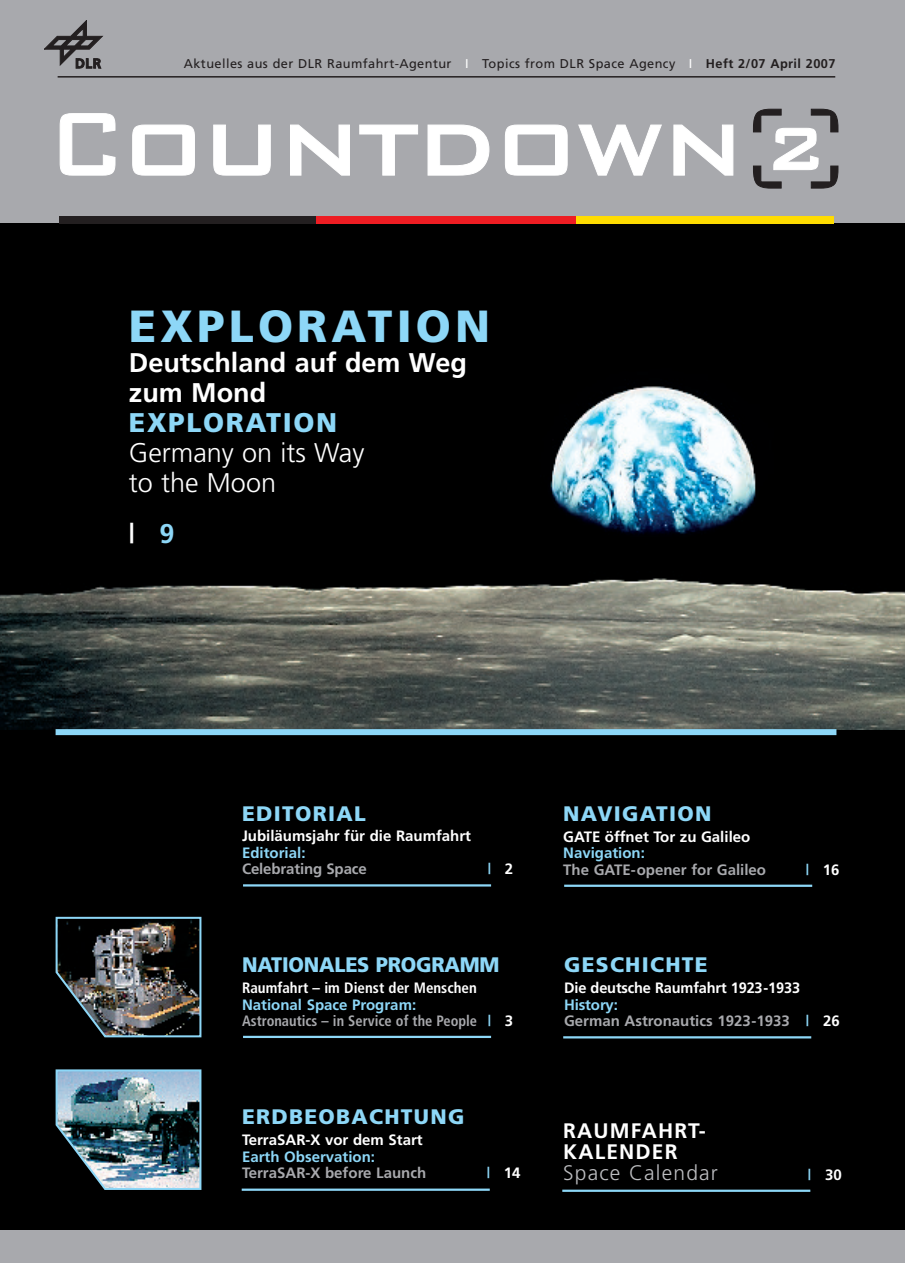
<style>
.page{position:relative;width:905px;height:1263px;background:#fff}
.page>*{position:absolute;margin:0;border:0;box-sizing:border-box;transform-origin:0 0}
.t1{font:900 45px "Frutiger";letter-spacing:.09em;color:#8dd7f7}
.t2{font:700 27px/30px "Frutiger";color:#fff}
.t3{font:300 27px/30px "Frutiger";color:#fff}
.t4{font:900 27px "Frutiger";letter-spacing:.06em;color:#8dd7f7}
.t5{font:900 21px "Frutiger";letter-spacing:.06em;color:#8dd7f7}
.t6{font:700 21px/21px "Frutiger";letter-spacing:.055em;color:#fff}
.t7{font:900 21px "Frutiger";letter-spacing:-.01em;color:#8dd7f7;scale:.95 1}
.t8{font:300 21px "Frutiger";letter-spacing:.055em;color:#bcbdc0}
.t9{font:700 15px "Frutiger";color:#fff}
.t10{font:700 15px/16.5px "Frutiger";color:#a8a9ad}
.t11{font:700 condensed 15px/16.5px "Frutiger";color:#a8a9ad;scale:.96 1}
.t12{font:700 15px "Frutiger";color:#8dd7f7}
.t13{font:700 condensed 15px "Frutiger";color:#fff}
.t14{font:12.75px "Frutiger";letter-spacing:.035em;color:#231f20}
.s1{color:#fff}
.s2{font-weight:700}
.s3{color:#8dd7f7}
.s4{font-stretch:normal;color:#8dd7f7}
.s5{font-stretch:normal;color:#fff}
</style>
<div class="page">
<div style="left:0;top:0;width:904px;height:224px;background:#a8a9ad"></div>
<div style="left:0;top:722px;width:904px;height:508px;background:#000"></div>
<img style="left:0;top:223px;width:904px;height:506px">
<hr style="left:243px;top:884px;width:248px;height:2px;background:#8dd7f7">
<hr style="left:564px;top:885px;width:247px;height:2px;background:#8dd7f7">
<hr style="left:241px;top:1188px;width:248px;height:3px;background:#8dd7f7">
<hr style="left:562px;top:1189px;width:247px;height:3px;background:#8dd7f7">
<div style="left:0;top:1229px;width:904px;height:34px;background:#a8a9ad"></div>
<svg style="left:44px;top:20px;width:58px;height:48px"></svg>
<div style="left:59px;top:216px;width:257px;height:8px;background:#231f20"></div>
<div style="left:315px;top:216px;width:264px;height:8px;background:#ee1d23"></div>
<div style="left:576px;top:216px;width:257px;height:8px;background:#ffdc01"></div>
<hr style="left:58px;top:76px;width:776px;height:2px;background:#231f20">
<div style="left:56px;top:729px;width:780px;height:6px;background:#8dd7f7"></div>
<img style="left:56px;top:917px;width:145px;height:120px">
<img style="left:56px;top:1069px;width:145px;height:121px">
<svg style="left:59px;top:113px;width:57px;height:63px"></svg>
<svg style="left:132px;top:124px;width:63px;height:52px"></svg>
<svg style="left:213px;top:124px;width:58px;height:52px"></svg>
<svg style="left:290px;top:124px;width:60px;height:52px"></svg>
<svg style="left:359px;top:124px;width:59px;height:52px"></svg>
<svg style="left:427px;top:124px;width:62px;height:52px"></svg>
<svg style="left:505px;top:124px;width:62px;height:52px"></svg>
<svg style="left:578px;top:124px;width:83px;height:52px"></svg>
<svg style="left:673px;top:124px;width:60px;height:52px"></svg>
<svg style="left:753px;top:109px;width:84px;height:79px"></svg>
<hr style="left:243px;top:1036px;width:248px;height:2px;background:#8dd7f7">
<hr style="left:563px;top:1036px;width:247px;height:2px;background:#8dd7f7">
<p class="t14" style="left:184px;top:59px;width:653px">Aktuelles aus der DLR Raumfahrt-Agentur <span class="s1">I</span> Topics from DLR Space Agency <span class="s1">I</span> <span class="s2">Heft 2/07 April 2007</span></p>
<h1 class="t1" style="left:129px;top:308px;width:362px">EXPLORATION</h1>
<h2 class="t2" style="left:129px;top:350px;width:339px">Deutschland auf dem Weg zum Mond</h2>
<h2 class="t4" style="left:129px;top:412px;width:210px">EXPLORATION</h2>
<h2 class="t3" style="left:129px;top:440px;width:237px">Germany on its Way to the Moon</h2>
<h2 class="t2" style="left:129px;top:521px;width:47px">| <span class="s3">9</span></h2>
<h3 class="t5" style="left:242px;top:805px;width:125px">EDITORIAL</h3>
<p class="t9" style="left:242px;top:830px;width:230px">Jubiläumsjahr für die Raumfahrt</p>
<p class="t12" style="left:242px;top:847px;width:65px">Editorial:</p>
<p class="t10" style="left:242px;top:862px;width:126px">Celebrating Space</p>
<p class="t12" style="left:487px;top:863px;width:27px">| <span class="s1">2</span></p>
<h3 class="t7" style="left:242px;top:956px;width:272px">NATIONALES PROGRAMM</h3>
<p class="t13" style="left:242px;top:982px;width:236px">Raumfahrt – im Dienst der Menschen</p>
<p class="t11" style="left:242px;top:997px;width:284px"><span class="s4">National Space Program:<br></span>Astronautics – in Service of the People <span class="s4">|</span> <span class="s5">3</span></p>
<h3 class="t5" style="left:242px;top:1109px;width:224px">ERDBEOBACHTUNG</h3>
<p class="t9" style="left:242px;top:1134px;width:182px">TerraSAR-X vor dem Start</p>
<p class="t12" style="left:242px;top:1150px;width:134px">Earth Observation:</p>
<p class="t10" style="left:242px;top:1166px;width:185px">TerraSAR-X before Launch</p>
<p class="t9" style="left:486px;top:1167px;width:35px"><span class="s3">|</span> 14</p>
<h3 class="t5" style="left:563px;top:805px;width:150px">NAVIGATION</h3>
<p class="t9" style="left:563px;top:830px;width:188px">GATE öffnet Tor zu Galileo</p>
<p class="t12" style="left:563px;top:847px;width:83px">Navigation:</p>
<p class="t10" style="left:563px;top:862px;width:204px">The GATE-opener for Galileo</p>
<p class="t9" style="left:805px;top:863px;width:35px"><span class="s3">|</span> 16</p>
<h3 class="t5" style="left:564px;top:956px;width:145px">GESCHICHTE</h3>
<p class="t9" style="left:564px;top:982px;width:237px">Die deutsche Raumfahrt 1923-1933</p>
<p class="t10" style="left:564px;top:997px;width:277px"><span class="s3">History:<br></span>German Astronautics 1923-1933 <span class="s3">|</span> <span class="s1">26</span></p>
<h3 class="t6" style="left:563px;top:1122px;width:144px">RAUMFAHRT-<br>KALENDER</h3>
<h3 class="t8" style="left:563px;top:1165px;width:156px">Space Calendar</h3>
<p class="t9" style="left:807px;top:1169px;width:35px"><span class="s3">|</span> 30</p>
</div>
